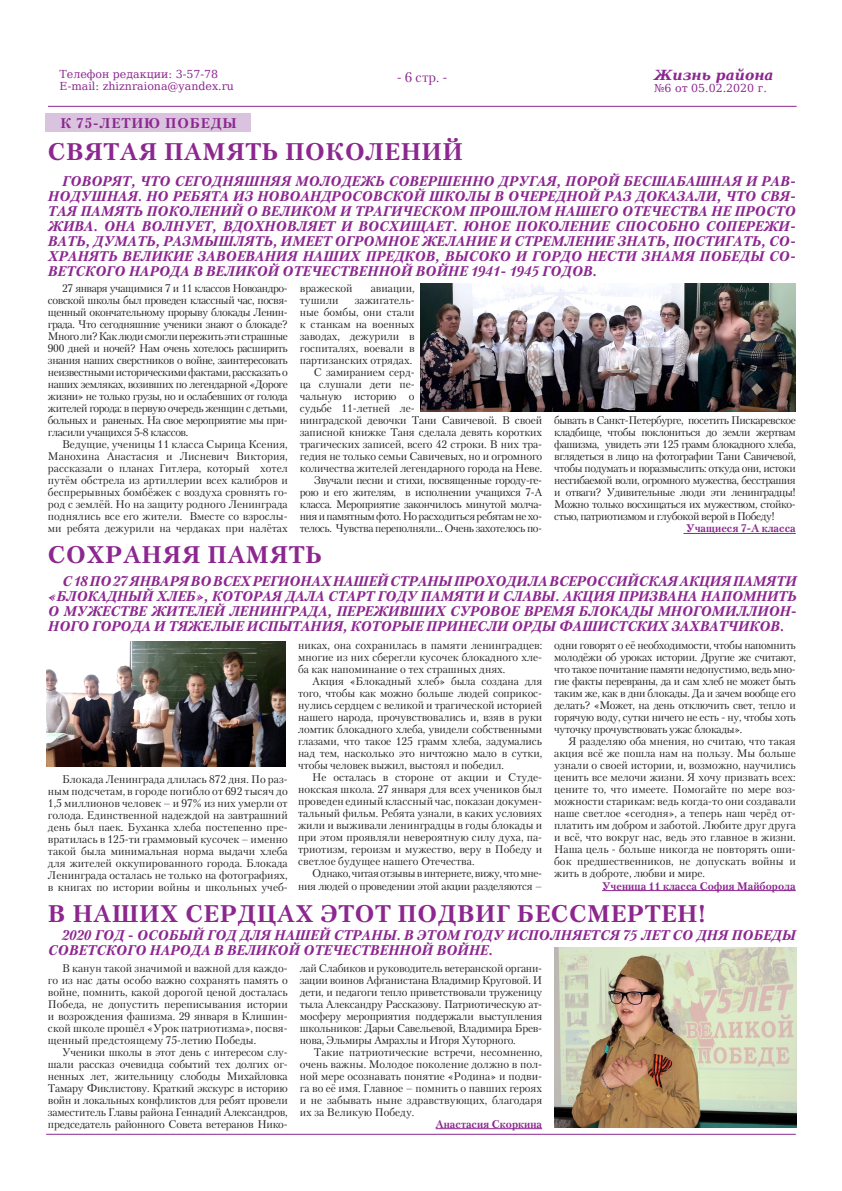
<style>
.page{position:relative;width:842px;height:1191px;background:#fff}
.page>*{position:absolute;margin:0;border:0;box-sizing:border-box;transform-origin:0 0}
.Заголовок{font:700 24px "Petersburg C";letter-spacing:.03em;color:#8c278f}
.Врезка{font:italic 700 14px/15px "Petersburg C";color:#8c278f;text-align:justify}
.t1{font:700 14px "Petersburg C";letter-spacing:.07em;color:#8c278f}
.t2{font:italic 700 14px "DejaVu Serif";color:#8c278f}
.t3{font:14px "Petersburg C";color:#8c278f}
.Текст{font:11px/12px "Petersburg C";letter-spacing:-.01em;color:#231f20;text-align:justify}
.Текст-2{font:11px/12px "Petersburg C";letter-spacing:-.03em;color:#231f20;text-align:right}
.t4{font:11px "DejaVu Serif";color:#8c278f}
.Подпись{font:700 11px "Petersburg C";color:#8c278f}
</style>
<div class="page">
<hr style="left:48px;top:106px;width:749px;height:1px;background:#8c278f">
<hr style="left:46px;top:1133px;width:750px;height:1px;background:#8c278f">
<div style="left:45px;top:113px;width:205px;height:18px;background:#d9c3de"></div>
<img style="left:420px;top:283px;width:376px;height:128px">
<hr style="left:683px;top:533px;width:113px;height:1px;background:#8c278f">
<hr style="left:602px;top:890px;width:194px;height:1px;background:#8c278f">
<img style="left:46px;top:641px;width:240px;height:125px">
<hr style="left:436px;top:1128px;width:106px;height:1px;background:#8c278f">
<img style="left:554px;top:947px;width:243px;height:180px">
<p class="t4" style="left:60px;top:66px;width:160px">Телефон редакции: 3-57-78</p>
<p class="t4" style="left:60px;top:78px;width:176px">E-mail: zhiznraiona@yandex.ru</p>
<p class="t1" style="left:60px;top:115px;width:178px">К 75-ЛЕТИЮ ПОБЕДЫ</p>
<p class="t3" style="left:397px;top:68px;width:52px">- 6 стр. -</p>
<p class="t2" style="left:654px;top:64px;width:121px">Жизнь района</p>
<p class="t4" style="left:654px;top:80px;width:114px">№6 от 05.02.2020 г.</p>
<p class="Заголовок" style="left:48px;top:138px;width:416px">СВЯТАЯ ПАМЯТЬ ПОКОЛЕНИЙ</p>
<p class="Врезка" style="left:48px;top:173px;width:749px;text-indent:14px">ГОВОРЯТ, ЧТО СЕГОДНЯШНЯЯ МОЛОДЕЖЬ СОВЕРШЕННО ДРУГАЯ, ПОРОЙ БЕСШАБАШНАЯ И РАВ-НОДУШНАЯ. НО РЕБЯТА ИЗ НОВОАНДРОСОВСКОЙ ШКОЛЫ В ОЧЕРЕДНОЙ РАЗ ДОКАЗАЛИ, ЧТО СВЯ-ТАЯ ПАМЯТЬ ПОКОЛЕНИЙ О ВЕЛИКОМ И ТРАГИЧЕСКОМ ПРОШЛОМ НАШЕГО ОТЕЧЕСТВА НЕ ПРОСТО ЖИВА. ОНА ВОЛНУЕТ, ВДОХНОВЛЯЕТ И ВОСХИЩАЕТ. ЮНОЕ ПОКОЛЕНИЕ СПОСОБНО СОПЕРЕЖИ-ВАТЬ, ДУМАТЬ, РАЗМЫШЛЯТЬ, ИМЕЕТ ОГРОМНОЕ ЖЕЛАНИЕ И СТРЕМЛЕНИЕ ЗНАТЬ, ПОСТИГАТЬ, СО-ХРАНЯТЬ ВЕЛИКИЕ ЗАВОЕВАНИЯ НАШИХ ПРЕДКОВ, ВЫСОКО И ГОРДО НЕСТИ ЗНАМЯ ПОБЕДЫ СО-ВЕТСКОГО НАРОДА В ВЕЛИКОЙ ОТЕЧЕСТВЕННОЙ ВОЙНЕ 1941- 1945 ГОДОВ.</p>
<p class="Текст" style="left:300px;top:282px;width:54px">вражеской</p>
<p class="Текст" style="left:371px;top:282px;width:45px">авиации,</p>
<p class="Текст" style="left:300px;top:294px;width:40px">тушили</p>
<p class="Текст" style="left:48px;top:282px;width:241px;text-indent:14px">27 января учащимися 7 и 11 классов Новоандро&shy;совской школы был проведен классный час, посвя&shy;щенный окончательному прорыву блокады Ленин&shy;града. Что сегодняшние ученики знают о блокаде?<br>Много ли? Как люди смогли пережить эти страшные 900 дней и ночей? Нам очень хотелось расширить знания наших сверстников о войне, заинтересовать неизвестными историческими фактами, рассказать о наших земляках, возивших по легендарной «Дороге жизни» не только грузы, но и ослабевших от голода жителей города: в первую очередь женщин с детьми, больных и раненых. На свое мероприятие мы при&shy;гласили учащихся 5-8 классов.</p>
<p class="Текст" style="left:48px;top:438px;width:241px;text-indent:14px">Ведущие, ученицы 11 класса Сырица Ксения, Манохина Анастасия и Лисневич Виктория, рассказали о планах Гитлера, который хотел путём обстрела из артиллерии всех калибров и беспрерывных бомбёжек с воздуха сровнять го&shy;род с землёй. Но на защиту родного Ленинграда поднялись все его жители. Вместе со взрослы&shy;ми ребята дежурили на чердаках при налётах</p>
<p class="Текст" style="left:300px;top:294px;width:116px;text-indent:55px">зажигатель&shy;ные бомбы, они стали к станкам на военных заводах, дежурили в госпиталях, воевали в партизанских отрядах.</p>
<p class="Текст" style="left:300px;top:366px;width:244px;text-align:left;text-indent:14px">С замиранием серд-<br>ца слушали дети пе-<br>чальную историю о<br>судьбе 11-летней ле-<br>нинградской девочки Тани Савичевой. В своей записной книжке Таня сделала девять коротких трагических записей, всего 42 строки. В них тра&shy;гедия не только семьи Савичевых, но и огромного количества жителей легендарного города на Неве.</p>
<p class="Текст" style="left:300px;top:474px;width:244px;text-indent:14px">Звучали песни и стихи, посвященные городу-ге&shy;рою и его жителям, в исполнении учащихся 7-А класса. Мероприятие закончилось минутой молча&shy;ния и памятным фото. Но расходиться ребятам не хо&shy;телось. Чувства переполняли… Очень захотелось по-</p>
<p class="Текст" style="left:554px;top:414px;width:243px">бывать в Санкт-Петербурге, посетить Пискаревское кладбище, чтобы поклониться до земли жертвам фашизма, увидеть эти 125 грамм блокадного хлеба, вглядеться в лицо на фотографии Тани Савичевой, чтобы подумать и поразмыслить: откуда они, истоки несгибаемой воли, огромного мужества, бесстрашия и отваги? Удивительные люди эти ленинградцы!<br>Можно только восхищаться их мужеством, стойко&shy;стью, патриотизмом и глубокой верой в Победу!</p>
<p class="Подпись" style="left:686px;top:522px;width:111px">Учащиеся 7-А класса</p>
<p class="Заголовок" style="left:48px;top:541px;width:275px">СОХРАНЯЯ ПАМЯТЬ</p>
<p class="Врезка" style="left:48px;top:574px;width:750px;text-indent:14px">С 18 ПО 27 ЯНВАРЯ ВО ВСЕХ РЕГИОНАХ НАШЕЙ СТРАНЫ ПРОХОДИЛА ВСЕРОССИЙСКАЯ АКЦИЯ ПАМЯТИ «БЛОКАДНЫЙ ХЛЕБ», КОТОРАЯ ДАЛА СТАРТ ГОДУ ПАМЯТИ И СЛАВЫ. АКЦИЯ ПРИЗВАНА НАПОМНИТЬ О МУЖЕСТВЕ ЖИТЕЛЕЙ ЛЕНИНГРАДА, ПЕРЕЖИВШИХ СУРОВОЕ ВРЕМЯ БЛОКАДЫ МНОГОМИЛЛИОН-НОГО ГОРОДА И ТЯЖЕЛЫЕ ИСПЫТАНИЯ, КОТОРЫЕ ПРИНЕСЛИ ОРДЫ ФАШИСТСКИХ ЗАХВАТЧИКОВ.</p>
<p class="Текст" style="left:298px;top:639px;width:246px">никах, она сохранилась в памяти ленинградцев: многие из них сберегли кусочек блокадного хле&shy;ба как напоминание о тех страшных днях.</p>
<p class="Текст" style="left:298px;top:675px;width:246px;text-indent:14px">Акция «Блокадный хлеб» была создана для того, чтобы как можно больше людей соприкос&shy;нулись сердцем с великой и трагической историей нашего народа, прочувствовались и, взяв в руки ломтик блокадного хлеба, увидели собственными глазами, что такое 125 грамм хлеба, задумались над тем, насколько это ничтожно мало в сутки, чтобы человек выжил, выстоял и победил.</p>
<p class="Текст" style="left:298px;top:771px;width:246px;text-indent:14px">Не осталась в стороне от акции и Студе&shy;нокская школа. 27 января для всех учеников был проведен единый классный час, показан докумен&shy;тальный фильм. Ребята узнали, в каких условиях жили и выживали ленинградцы в годы блокады и при этом проявляли невероятную силу духа, па&shy;триотизм, героизм и мужество, веру в Победу и светлое будущее нашего Отечества.</p>
<p class="Текст-2" style="left:298px;top:867px;width:246px">Однако, читая отзывы в интернете, вижу, что мне&shy;ния людей о проведении этой акции разделяются –</p>
<p class="Текст" style="left:554px;top:639px;width:243px">одни говорят о её необходимости, чтобы напомнить молодёжи об уроках истории. Другие же считают, что такое почитание памяти недопустимо, ведь мно&shy;гие факты перевраны, да и сам хлеб не может быть таким же, как в дни блокады. Да и зачем вообще его делать? «Может, на день отключить свет, тепло и горячую воду, сутки ничего не есть - ну, чтобы хоть чуточку прочувствовать ужас блокады».</p>
<p class="Текст" style="left:554px;top:735px;width:243px;text-indent:14px">Я разделяю оба мнения, но считаю, что такая акция всё же пошла нам на пользу. Мы больше узнали о своей истории, и, возможно, научились ценить все мелочи жизни. Я хочу призвать всех: цените то, что имеете. Помогайте по мере воз&shy;можности старикам: ведь когда-то они создавали наше светлое «сегодня», а теперь наш черёд от&shy;платить им добром и заботой. Любите друг друга и всё, что вокруг нас, ведь это главное в жизни.<br>Наша цель - больше никогда не повторять оши&shy;бок предшественников, не допускать войны и жить в доброте, любви и мире.</p>
<p class="Подпись" style="left:602px;top:879px;width:195px">Ученица 11 класса София Майборода</p>
<p class="Текст" style="left:48px;top:772px;width:241px;text-indent:14px">Блокада Ленинграда длилась 872 дня. По раз&shy;ным подсчетам, в городе погибло от 692 тысяч до 1,5 миллионов человек – и 97% из них умерли от голода. Единственной надеждой на завтрашний день был паек. Буханка хлеба постепенно пре&shy;вратилась в 125-ти граммовый кусочек – именно такой была минимальная норма выдачи хлеба для жителей оккупированного города. Блокада Ленинграда осталась не только на фотографиях, в книгах по истории войны и школьных учеб-</p>
<p class="Заголовок" style="left:48px;top:899px;width:659px">В НАШИХ СЕРДЦАХ ЭТОТ ПОДВИГ БЕССМЕРТЕН!</p>
<p class="Врезка" style="left:48px;top:927px;width:749px;text-indent:14px">2020 ГОД - ОСОБЫЙ ГОД ДЛЯ НАШЕЙ СТРАНЫ. В ЭТОМ ГОДУ ИСПОЛНЯЕТСЯ 75 ЛЕТ СО ДНЯ ПОБЕДЫ<br>СОВЕТСКОГО НАРОДА В ВЕЛИКОЙ ОТЕЧЕСТВЕННОЙ ВОЙНЕ.</p>
<p class="Текст" style="left:300px;top:961px;width:244px">лай Слабиков и руководитель ветеранской органи&shy;зации воинов Афганистана Владимир Круговой. И дети, и педагоги тепло приветствовали труженицу тыла Александру Рассказову. Патриотическую ат&shy;мосферу мероприятия поддержали выступления школьников: Дарьи Савельевой, Владимира Брев&shy;нова, Эльмиры Амрахлы и Игоря Хуторного.</p>
<p class="Текст" style="left:300px;top:1045px;width:244px;text-indent:14px">Такие патриотические встречи, несомненно, очень важны. Молодое поколение должно в пол&shy;ной мере осознавать понятие «Родина» и подви&shy;га во её имя. Главное – помнить о павших героях и не забывать ныне здравствующих, благодаря их за Великую Победу.</p>
<p class="Подпись" style="left:436px;top:1117px;width:108px">Анастасия Скоркина</p>
<p class="Текст" style="left:48px;top:961px;width:241px;text-indent:14px">В канун такой значимой и важной для каждо&shy;го из нас даты особо важно сохранять память о войне, помнить, какой дорогой ценой досталась Победа, не допустить переписывания истории и возрождения фашизма. 29 января в Клишин&shy;ской школе прошёл «Урок патриотизма», посвя&shy;щенный предстоящему 75-летию Победы.</p>
<p class="Текст" style="left:48px;top:1045px;width:241px;text-indent:14px">Ученики школы в этот день с интересом слу&shy;шали рассказ очевидца событий тех долгих ог&shy;ненных лет, жительницу слободы Михайловка Тамару Фиклистову. Краткий экскурс в историю войн и локальных конфликтов для ребят провели заместитель Главы района Геннадий Александров, председатель районного Совета ветеранов Нико-</p>
</div>
